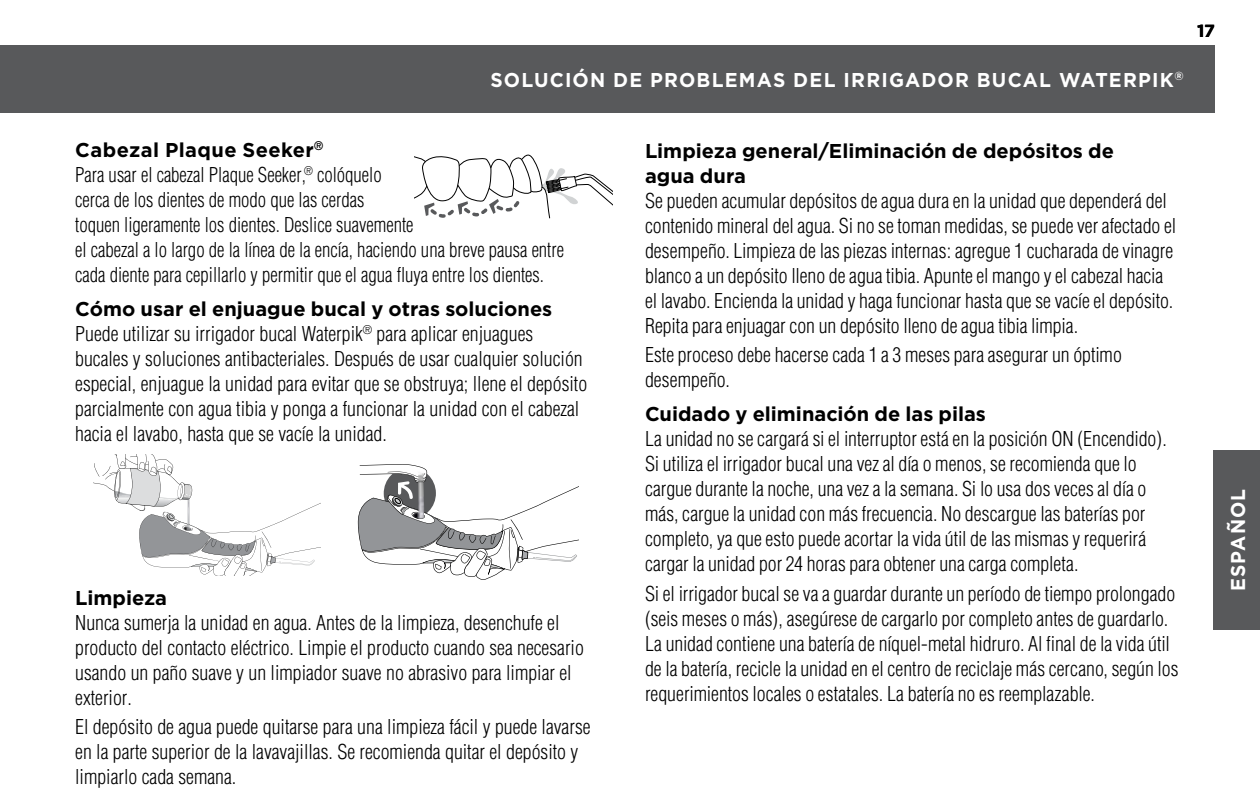
<style>
.page{position:relative;width:1260px;height:810px;background:#fff}
.page>*{position:absolute;margin:0;border:0;box-sizing:border-box;transform-origin:0 0}
.t1{font:300 condensed 20px/25px "Helvetica";color:#000}
.t2{font:300 condensed 20px/25px "Helvetica";color:#000;scale:.94 1}
.t3{font:700 20px/25px "Gotham";color:#000}
.t4{font:700 20px "Gotham";letter-spacing:.065em;color:#fff;scale:.96 1}
.t5{font:700 20px "Gotham";letter-spacing:.02em;color:#000}
.t6{font:700 17.5px "Gotham";color:#000}
</style>
<div class="page">
<div style="left:1213px;top:450px;width:47px;height:180px;background:#58595b"></div>
<div style="left:0;top:45px;width:1215px;height:67px;background:#58595b"></div>
<svg style="left:414px;top:154px;width:198px;height:65px"></svg>
<svg style="left:94px;top:455px;width:226px;height:121px"></svg>
<svg style="left:358px;top:464px;width:220px;height:116px"></svg>
<img style="left:413px;top:470px;width:11px;height:49px">
<p class="t4" style="left:490px;top:68px;width:724px">SOLUCIÓN DE PROBLEMAS DEL IRRIGADOR BUCAL WATERPIK<sup>®</sup></p>
<p class="t6" style="left:1197px;top:21px;width:19px">17</p>
<p class="t5" style="left:75px;top:138px;width:250px">Cabezal Plaque Seeker<sup>®</sup></p>
<p class="t2" style="left:75px;top:162px;width:522px">Para usar el cabezal Plaque Seeker,<sup>®</sup> colóquelo<br>cerca de los dientes de modo que las cerdas<br>toquen ligeramente los dientes. Deslice suavemente<br>el cabezal a lo largo de la línea de la encía, haciendo una breve pausa entre cada diente para cepillarlo y permitir que el agua fluya entre los dientes.</p>
<p class="t3" style="left:75px;top:296px;width:479px">Cómo usar el enjuague bucal y otras soluciones</p>
<p class="t1" style="left:75px;top:321px;width:514px">Puede utilizar su irrigador bucal Waterpik<sup>®</sup> para aplicar enjuagues bucales y soluciones antibacteriales. Después de usar cualquier solución especial, enjuague la unidad para evitar que se obstruya; llene el depósito parcialmente con agua tibia y ponga a funcionar la unidad con el cabezal hacia el lavabo, hasta que se vacíe la unidad.</p>
<p class="t3" style="left:75px;top:585px;width:93px">Limpieza</p>
<p class="t1" style="left:75px;top:610px;width:510px">Nunca sumerja la unidad en agua. Antes de la limpieza, desenchufe el producto del contacto eléctrico. Limpie el producto cuando sea necesario usando un paño suave y un limpiador suave no abrasivo para limpiar el exterior.</p>
<p class="t1" style="left:75px;top:714px;width:517px">El depósito de agua puede quitarse para una limpieza fácil y puede lavarse en la parte superior de la lavavajillas. Se recomienda quitar el depósito y limpiarlo cada semana.</p>
<p class="t3" style="left:645px;top:138px;width:470px">Limpieza general/Eliminación de depósitos de agua dura</p>
<p class="t1" style="left:645px;top:188px;width:533px">Se pueden acumular depósitos de agua dura en la unidad que dependerá del contenido mineral del agua. Si no se toman medidas, se puede ver afectado el desempeño. Limpieza de las piezas internas: agregue 1 cucharada de vinagre blanco a un depósito lleno de agua tibia. Apunte el mango y el cabezal hacia el lavabo. Encienda la unidad y haga funcionar hasta que se vacíe el depósito.<br>Repita para enjuagar con un depósito lleno de agua tibia limpia.</p>
<p class="t1" style="left:645px;top:342px;width:478px">Este proceso debe hacerse cada 1 a 3 meses para asegurar un óptimo desempeño.</p>
<p class="t3" style="left:645px;top:401px;width:343px">Cuidado y eliminación de las pilas</p>
<p class="t1" style="left:645px;top:426px;width:523px">La unidad no se cargará si el interruptor está en la posición ON (Encendido).<br>Si utiliza el irrigador bucal una vez al día o menos, se recomienda que lo cargue durante la noche, una vez a la semana. Si lo usa dos veces al día o más, cargue la unidad con más frecuencia. No descargue las baterías por completo, ya que esto puede acortar la vida útil de las mismas y requerirá cargar la unidad por 24 horas para obtener una carga completa.</p>
<p class="t1" style="left:645px;top:581px;width:535px">Si el irrigador bucal se va a guardar durante un período de tiempo prolongado (seis meses o más), asegúrese de cargarlo por completo antes de guardarlo.<br>La unidad contiene una batería de níquel-metal hidruro. Al final de la vida útil de la batería, recicle la unidad en el centro de reciclaje más cercano, según los requerimientos locales o estatales. La batería no es reemplazable.</p>
<p class="t4" style="left:1226px;top:591px;width:109px;rotate:-90deg">ESPAÑOL</p>
</div>
